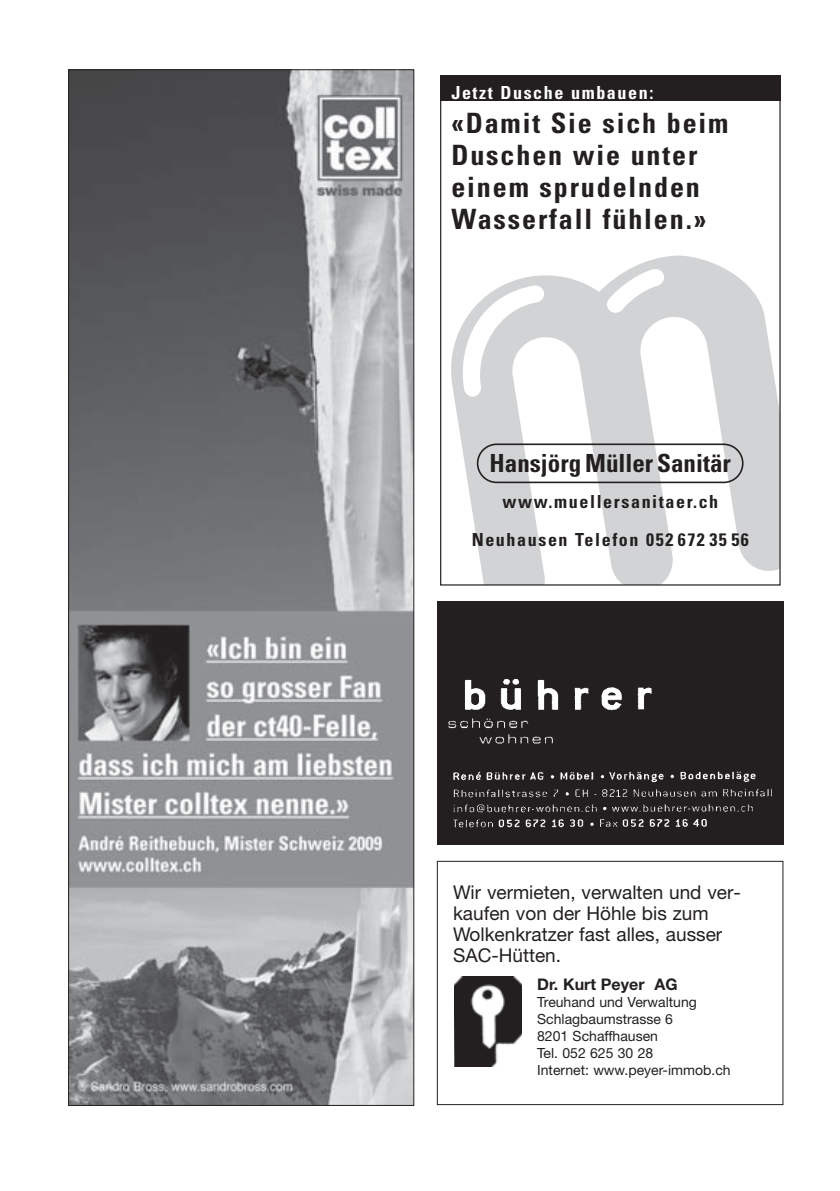
<style>
.page{position:relative;width:840px;height:1191px;background:#fff}
.page>*{position:absolute;margin:0;border:0;box-sizing:border-box;transform-origin:0 0}
.t1{font:28px/32px "Univers Condensed Bold+IZKUSZ";letter-spacing:.065em;color:#231f20}
.t2{font:25px "Univers Condensed Bold+IZKUSZ";color:#231f20}
.t3{font:19px/21px "Helvetica Neue";color:#231f20}
.t4{font:18px/38.4px "Univers Condensed Bold+IZKUSZ";letter-spacing:.09em;color:#231f20;text-align:center}
.t5{font:18px "Univers Condensed Bold+IZKUSZ";letter-spacing:.09em;color:#fff}
.t6{font:700 16px "Helvetica Neue";color:#231f20}
.t7{font:14px/17px "Helvetica Neue";color:#231f20}
</style>
<div class="page">
<svg style="left:451px;top:256px;width:327px;height:327px;fill:#d1d3d4"></svg>
<svg style="left:456px;top:285px;width:88px;height:112px"></svg>
<svg style="left:605px;top:268px;width:59px;height:46px"></svg>
<svg style="left:476px;top:443px;width:267px;height:40px"></svg>
<div style="left:440px;top:75px;width:340px;height:25px;background:#231f20"></div>
<div style="left:437px;top:861px;width:345px;height:243px;border:1px solid #231f20"></div>
<img style="left:437px;top:601px;width:345px;height:244px">
<img style="left:454px;top:977px;width:67px;height:89px">
<img style="left:70px;top:71px;width:342px;height:1033px">
<p class="t5" style="left:451px;top:86px;width:203px">Jetzt Dusche umbauen:</p>
<h1 class="t1" style="left:451px;top:108px;width:278px">«Damit Sie sich beim<br>Duschen wie unter einem sprudelnden<br>Wasserfall fühlen.»</h1>
<h2 class="t2" style="left:489px;top:454px;width:243px">Hansjörg Müller Sanitär</h2>
<p class="t4" style="left:471px;top:483px;width:278px">www.muellersanitaer.ch<br>Neuhausen Telefon 052 672 35 56</p>
<h3 class="t3" style="left:453px;top:884px;width:289px">Wir vermieten, verwalten und ver&shy;kaufen von der Höhle bis zum<br>Wolken kratzer fast alles, ausser<br>SAC-Hütten.</h3>
<p class="t6" style="left:537px;top:979px;width:142px">Dr. Kurt Peyer AG</p>
<p class="t7" style="left:537px;top:995px;width:195px">Treuhand und Verwaltung<br>Schlagbaumstrasse 6<br>8201 Schaffhausen<br>Tel. 052 625 30 28<br>Internet: www.peyer-immob.ch</p>
</div>
